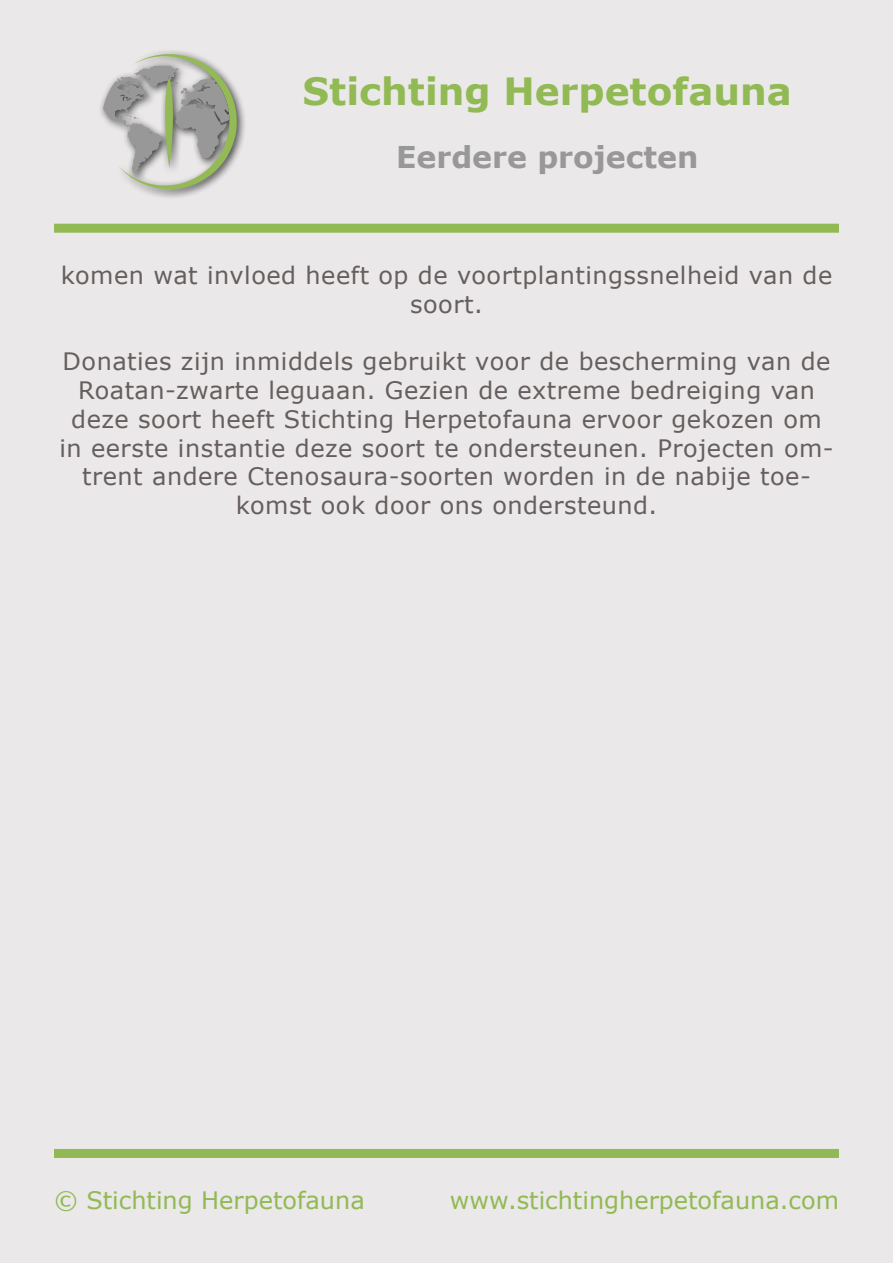
<style>
.page{position:relative;width:893px;height:1263px;background:#eae8e8}
.page>*{position:absolute;margin:0;border:0;box-sizing:border-box;transform-origin:0 0}
.t1{font:700 37.5px "Verdana";color:#91b954}
.t2{font:700 30px "Verdana";color:#989898}
.t3{font:24px/28.8px "Verdana";letter-spacing:.02em;color:#665e5e;text-align:center}
.t4{font:24px "Verdana";color:#91b954}
</style>
<div class="page">
<div style="left:98px;top:48px;width:149px;height:152px;background:#000;opacity:.75"></div>
<svg style="left:103px;top:54px;width:135px;height:136px"></svg>
<div style="left:54px;top:224px;width:785px;height:9px;background:#91b954"></div>
<div style="left:54px;top:1149px;width:785px;height:9px;background:#91b954"></div>
<h1 class="t1" style="left:303px;top:65px;width:491px">Stichting Herpetofauna</h1>
<p class="t2" style="left:396px;top:136px;width:304px">Eerdere projecten</p>
<p class="t3" style="left:61px;top:260px;width:773px">komen wat invloed heeft op de voortplantingssnelheid van de soort.</p>
<p class="t3" style="left:59px;top:347px;width:776px">Donaties zijn inmiddels gebruikt voor de bescherming van de Roatan-zwarte leguaan. Gezien de extreme bedreiging van deze soort heeft Stichting Herpetofauna ervoor gekozen om in eerste instantie deze soort te ondersteunen. Projecten om&shy;trent andere Ctenosaura-soorten worden in de nabije toe&shy;komst ook door ons ondersteund.</p>
<p class="t4" style="left:54px;top:1184px;width:312px">© Stichting Herpetofauna</p>
<p class="t4" style="left:450px;top:1184px;width:391px">www.stichtingherpetofauna.com</p>
</div>
